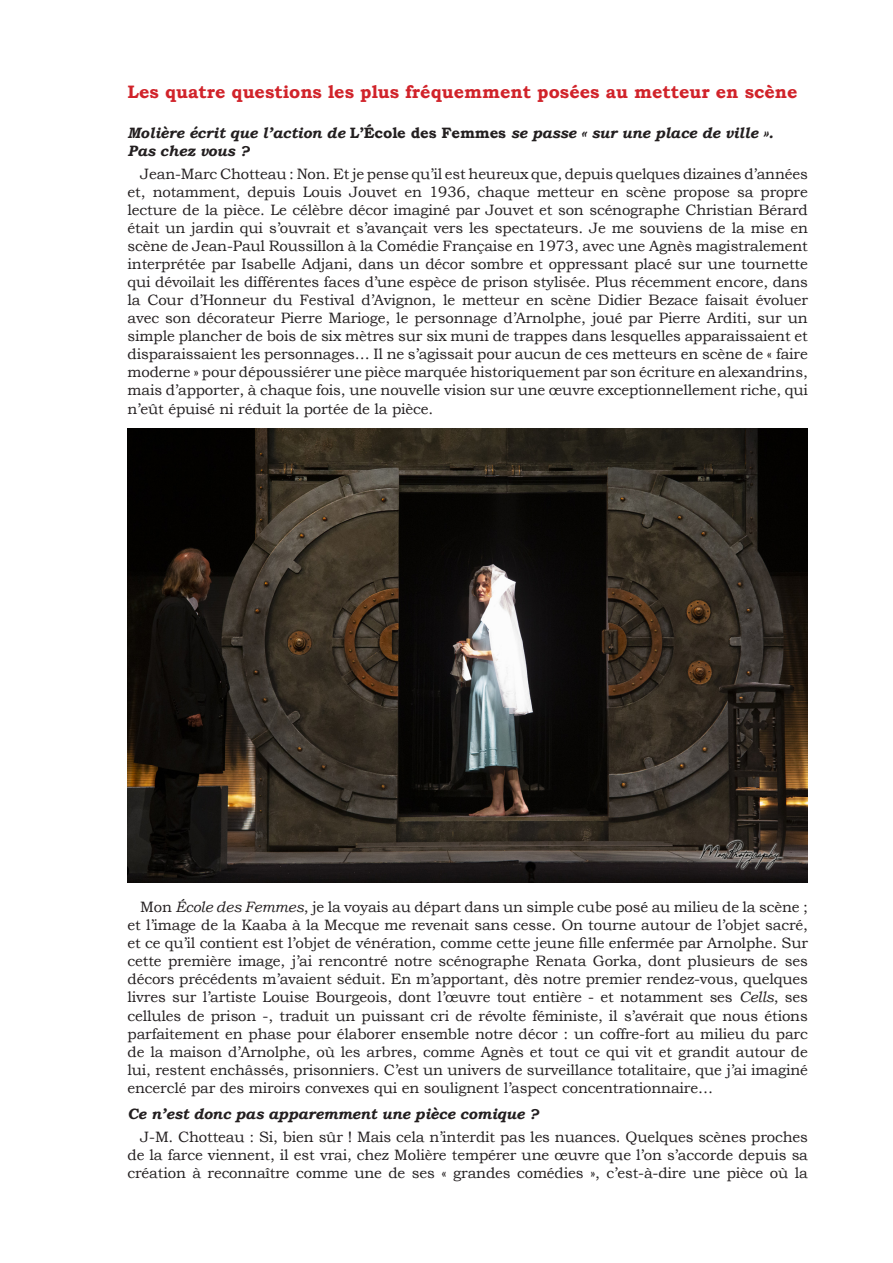
<style>
.page{position:relative;width:893px;height:1263px;background:#fff}
.page>*{position:absolute;margin:0;border:0;box-sizing:border-box;transform-origin:0 0}
.t1{font:700 18px "Bookman Old Style";color:#d1232a}
.t2{font:15px/18px "Bookman Old Style";letter-spacing:-.01em;color:#231f20;text-align:justify}
.t3{font:italic 700 15px/18px "Bookman Old Style";letter-spacing:-.01em;color:#231f20}
.s1{font-style:normal}
.s2{font-style:italic}
</style>
<div class="page">
<img style="left:128px;top:428px;width:680px;height:454px">
<p class="t1" style="left:128px;top:79px;width:671px">Les quatre questions les plus fréquemment posées au metteur en scène</p>
<p class="t3" style="left:128px;top:124px;width:647px">Molière écrit que l’action de <span class="s1">L’École des Femmes</span> se passe « sur une place de ville ».<br>Pas chez vous ?</p>
<p class="t2" style="left:128px;top:165px;width:682px;text-indent:13px">Jean-Marc Chotteau : Non. Et je pense qu’il est heureux que, depuis quelques dizaines d’années et, notamment, depuis Louis Jouvet en 1936, chaque metteur en scène propose sa propre lecture de la pièce. Le célèbre décor imaginé par Jouvet et son scénographe Christian Bérard était un jardin qui s’ouvrait et s’avançait vers les spectateurs. Je me souviens de la mise en scène de Jean-Paul Roussillon à la Comédie Française en 1973, avec une Agnès magistralement interprétée par Isabelle Adjani, dans un décor sombre et oppressant placé sur une tournette qui dévoilait les différentes faces d’une espèce de prison stylisée. Plus récemment encore, dans la Cour d’Honneur du Festival d’Avignon, le metteur en scène Didier Bezace faisait évoluer avec son décorateur Pierre Marioge, le personnage d’Arnolphe, joué par Pierre Arditi, sur un simple plancher de bois de six mètres sur six muni de trappes dans lesquelles apparaissaient et disparaissaient les personnages… Il ne s’agissait pour aucun de ces metteurs en scène de « faire moderne » pour dépoussiérer une pièce marquée historiquement par son écriture en alexandrins, mais d’apporter, à chaque fois, une nouvelle vision sur une œuvre exceptionnellement riche, qui n’eût épuisé ni réduit la portée de la pièce.</p>
<p class="t2" style="left:128px;top:898px;width:682px;text-indent:13px">Mon <span class="s2">École des Femmes</span>, je la voyais au départ dans un simple cube posé au milieu de la scène ; et l’image de la Kaaba à la Mecque me revenait sans cesse. On tourne autour de l’objet sacré, et ce qu’il contient est l’objet de vénération, comme cette jeune fille enfermée par Arnolphe. Sur cette première image, j’ai rencontré notre scénographe Renata Gorka, dont plusieurs de ses décors précédents m’avaient séduit. En m’apportant, dès notre premier rendez-vous, quelques livres sur l’artiste Louise Bourgeois, dont l’œuvre tout entière - et notamment ses <span class="s2">Cells</span>, ses cellules de prison -, traduit un puissant cri de révolte féministe, il s’avérait que nous étions parfaitement en phase pour élaborer ensemble notre décor : un coffre-fort au milieu du parc de la maison d’Arnolphe, où les arbres, comme Agnès et tout ce qui vit et grandit autour de lui, restent enchâssés, prisonniers. C’est un univers de surveillance totalitaire, que j’ai imaginé encerclé par des miroirs convexes qui en soulignent l’aspect concentrationnaire…</p>
<p class="t3" style="left:128px;top:1105px;width:412px">Ce n’est donc pas apparemment une pièce comique ?</p>
<p class="t2" style="left:128px;top:1127px;width:682px;text-indent:13px">J-M. Chotteau : Si, bien sûr ! Mais cela n’interdit pas les nuances. Quelques scènes proches de la farce viennent, il est vrai, chez Molière tempérer une œuvre que l’on s’accorde depuis sa création à reconnaître comme une de ses « grandes comédies », c’est-à-dire une pièce où la</p>
</div>
